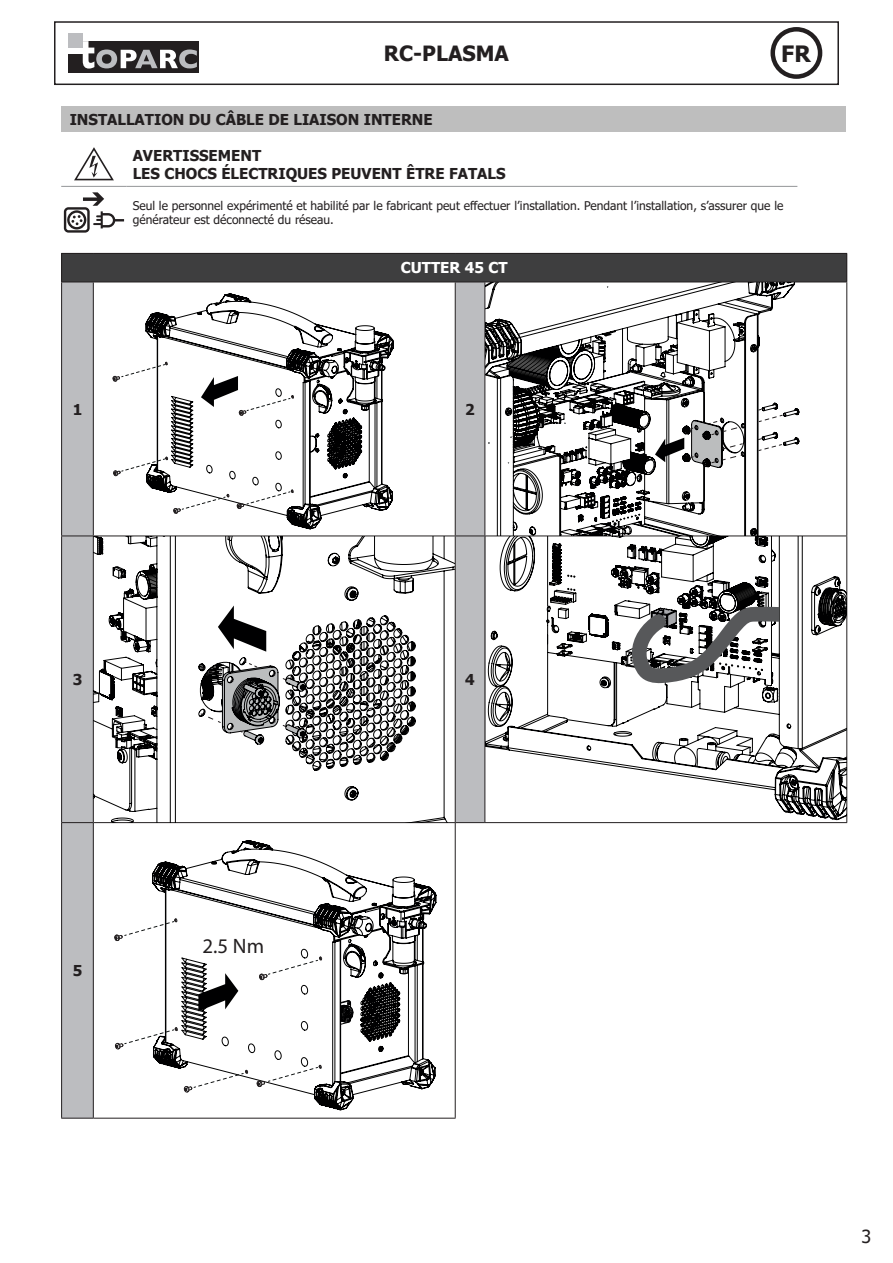
<style>
.page{position:relative;width:893px;height:1263px;background:#fff}
.page>*{position:absolute;margin:0;border:0;box-sizing:border-box;transform-origin:0 0}
.t1{font:700 22.5px "Tahoma";color:#231f20}
.t2{font:700 21px "Tahoma";color:#231f20}
.t3{font:20.85px "Myriad Pro";color:#231f20}
.t4{font:18px "Tahoma";color:#231f20}
.t5{font:700 15px "Tahoma";color:#231f20}
.t6{font:700 15px "Tahoma";color:#fff}
.t7{font:12px/14.4px "Tahoma";color:#231f20}
</style>
<div class="page">
<div style="left:68px;top:41px;width:131px;height:32px;background:#231f20"></div>
<svg style="left:83px;top:41px;width:114px;height:28px"></svg>
<div style="left:68px;top:39px;width:15px;height:14px;background:#fff"></div>
<div style="left:68px;top:33px;width:15px;height:15px;background:#bcbdc0"></div>
<div style="left:54px;top:21px;width:785px;height:64px;border:2px solid #231f20"></div>
<div style="left:61px;top:106px;width:784px;height:26px;background:#bebebe"></div>
<hr style="left:61px;top:186px;width:66px;height:1px;background:#939598">
<hr style="left:127px;top:186px;width:670px;height:1px;background:#939598">
<svg style="left:74px;top:147px;width:40px;height:33px"></svg>
<svg style="left:64px;top:192px;width:60px;height:41px"></svg>
<div style="left:62px;top:253px;width:785px;height:29px;background:#3e3e3f"></div>
<svg style="left:62px;top:283px;width:423px;height:835px"></svg>
<hr style="left:61px;top:253px;width:32px;height:1px;background:#231f20">
<svg style="left:61px;top:254px;width:1px;height:28px"></svg>
<hr style="left:93px;top:253px;width:362px;height:1px;background:#231f20">
<hr style="left:455px;top:253px;width:30px;height:1px;background:#231f20">
<hr style="left:485px;top:253px;width:362px;height:1px;background:#231f20">
<svg style="left:846px;top:254px;width:1px;height:28px"></svg>
<hr style="left:61px;top:282px;width:32px;height:1px;background:#231f20">
<hr style="left:61px;top:282px;width:1px;height:254px;background:#231f20">
<hr style="left:93px;top:282px;width:362px;height:1px;background:#231f20">
<hr style="left:93px;top:282px;width:1px;height:254px;background:#231f20">
<hr style="left:455px;top:282px;width:30px;height:1px;background:#231f20">
<hr style="left:455px;top:282px;width:1px;height:254px;background:#231f20">
<hr style="left:485px;top:282px;width:362px;height:1px;background:#231f20">
<hr style="left:484px;top:282px;width:1px;height:254px;background:#231f20">
<hr style="left:846px;top:282px;width:1px;height:254px;background:#231f20">
<hr style="left:485px;top:822px;width:362px;height:1px;background:#231f20">
<hr style="left:61px;top:536px;width:32px;height:1px;background:#231f20">
<hr style="left:61px;top:536px;width:1px;height:286px;background:#231f20">
<hr style="left:93px;top:536px;width:1px;height:286px;background:#231f20">
<hr style="left:455px;top:536px;width:30px;height:1px;background:#231f20">
<hr style="left:455px;top:536px;width:1px;height:286px;background:#231f20">
<hr style="left:484px;top:536px;width:1px;height:286px;background:#231f20">
<hr style="left:846px;top:536px;width:1px;height:286px;background:#231f20">
<hr style="left:61px;top:822px;width:32px;height:1px;background:#231f20">
<hr style="left:61px;top:823px;width:1px;height:295px;background:#231f20">
<hr style="left:93px;top:822px;width:362px;height:1px;background:#231f20">
<hr style="left:93px;top:823px;width:1px;height:295px;background:#231f20">
<hr style="left:455px;top:822px;width:30px;height:1px;background:#231f20">
<hr style="left:455px;top:823px;width:1px;height:295px;background:#231f20">
<hr style="left:61px;top:1118px;width:32px;height:1px;background:#231f20">
<hr style="left:93px;top:1118px;width:363px;height:1px;background:#231f20">
<svg style="left:146px;top:294px;width:247px;height:235px"></svg>
<svg style="left:113px;top:362px;width:54px;height:20px"></svg>
<svg style="left:113px;top:457px;width:55px;height:19px"></svg>
<svg style="left:173px;top:494px;width:56px;height:20px"></svg>
<svg style="left:237px;top:490px;width:56px;height:19px"></svg>
<svg style="left:201px;top:376px;width:93px;height:40px"></svg>
<svg style="left:485px;top:282px;width:314px;height:254px"></svg>
<svg style="left:758px;top:409px;width:25px;height:13px"></svg>
<svg style="left:690px;top:419px;width:55px;height:50px"></svg>
<svg style="left:758px;top:438px;width:24px;height:13px"></svg>
<svg style="left:655px;top:438px;width:29px;height:24px"></svg>
<svg style="left:94px;top:536px;width:361px;height:286px"></svg>
<svg style="left:200px;top:660px;width:106px;height:85px"></svg>
<svg style="left:218px;top:605px;width:48px;height:47px"></svg>
<svg style="left:485px;top:536px;width:361px;height:285px"></svg>
<svg style="left:632px;top:607px;width:147px;height:76px"></svg>
<svg style="left:152px;top:840px;width:284px;height:270px"></svg>
<svg style="left:114px;top:918px;width:63px;height:23px"></svg>
<svg style="left:115px;top:1027px;width:63px;height:22px"></svg>
<svg style="left:184px;top:1070px;width:64px;height:22px"></svg>
<svg style="left:257px;top:1065px;width:65px;height:22px"></svg>
<svg style="left:259px;top:956px;width:63px;height:24px"></svg>
<svg style="left:340px;top:1000px;width:14px;height:25px"></svg>
<svg style="left:198px;top:973px;width:40px;height:38px"></svg>
<div style="left:770px;top:27px;width:52px;height:52px;border:4px solid #231f20;border-radius:50%"></div>
<p class="t2" style="left:384px;top:39px;width:126px">RC-PLASMA</p>
<p class="t1" style="left:781px;top:38px;width:31px">FR</p>
<p class="t5" style="left:70px;top:109px;width:364px">INSTALLATION DU CÂBLE DE LIAISON INTERNE</p>
<p class="t5" style="left:133px;top:145px;width:130px">AVERTISSEMENT</p>
<p class="t5" style="left:133px;top:163px;width:374px">LES CHOCS ÉLECTRIQUES PEUVENT ÊTRE FATALS</p>
<p class="t7" style="left:133px;top:199px;width:652px">Seul le personnel expérimenté et habilité par le fabricant peut effectuer l’installation. Pendant l’installation, s’assurer que le générateur est déconnecté du réseau.</p>
<p class="t6" style="left:401px;top:257px;width:108px">CUTTER 45 CT</p>
<p class="t5" style="left:73px;top:399px;width:11px">1</p>
<p class="t5" style="left:465px;top:399px;width:11px">2</p>
<p class="t5" style="left:73px;top:669px;width:11px">3</p>
<p class="t5" style="left:465px;top:669px;width:11px">4</p>
<p class="t5" style="left:73px;top:960px;width:11px">5</p>
<p class="t3" style="left:203px;top:933px;width:63px">2.5 Nm</p>
<p class="t4" style="left:861px;top:1224px;width:11px">3</p>
</div>
